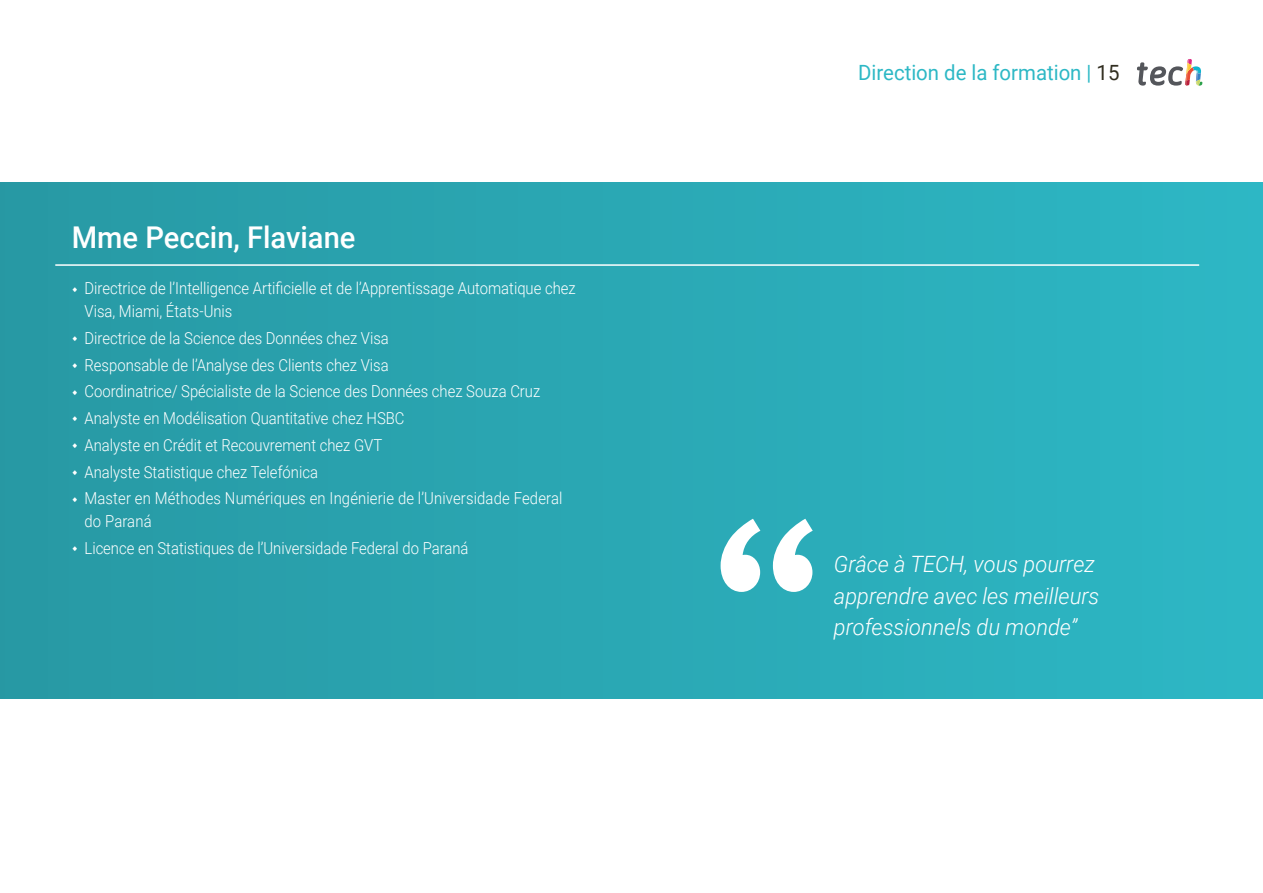
<style>
.page{position:relative;width:1263px;height:893px;background:#fff}
.page>*{position:absolute;margin:0;border:0;box-sizing:border-box;transform-origin:0 0}
.t1{font:500 30px "Roboto";color:#fff}
.t2{font:italic 300 22.5px/31.5px "Roboto";color:#fff}
.t3{font:21px "Roboto";color:#2db8c5}
.t4{font:300 16.5px/26.7px "Roboto";color:#fff;scale:.9 1}
.s1{color:#312e20}
</style>
<div class="page">
<div style="left:0;top:182px;width:1263px;height:516px;background:linear-gradient(to right,#2799a4,#2db7c5)"></div>
<svg style="left:721px;top:519px;width:92px;height:73px"></svg>
<hr style="left:55px;top:264px;width:1144px;height:2px;background:#fff">
<svg style="left:1137px;top:59px;width:65px;height:27px"></svg>
<svg style="left:73px;top:287px;width:4px;height:5px"></svg>
<svg style="left:73px;top:336px;width:4px;height:5px"></svg>
<svg style="left:73px;top:363px;width:4px;height:5px"></svg>
<svg style="left:73px;top:390px;width:4px;height:5px"></svg>
<svg style="left:73px;top:416px;width:4px;height:5px"></svg>
<svg style="left:73px;top:443px;width:4px;height:5px"></svg>
<svg style="left:73px;top:470px;width:4px;height:5px"></svg>
<svg style="left:73px;top:497px;width:4px;height:5px"></svg>
<svg style="left:73px;top:546px;width:4px;height:5px"></svg>
<h1 class="t1" style="left:72px;top:216px;width:285px">Mme Peccin, Flaviane</h1>
<p class="t4" style="left:85px;top:277px;width:547px;line-height:22.5px">Directrice de l’Intelligence Artificielle et de l’Apprentissage Automatique chez<br>Visa, Miami, États-Unis</p>
<p class="t4" style="left:85px;top:324px;width:532px">Directrice de la Science des Données chez Visa<br>Responsable de l’Analyse des Clients chez Visa<br>Coordinatrice/ Spécialiste de la Science des Données chez Souza Cruz Analyste en Modélisation Quantitative chez HSBC<br>Analyste en Crédit et Recouvrement chez GVT<br>Analyste Statistique chez Telefónica<br>Master en Méthodes Numériques en Ingénierie de l’Universidade Federal</p>
<p class="t4" style="left:85px;top:507px;width:428px">do Paraná<br>Licence en Statistiques de l’Universidade Federal do Paraná</p>
<p class="t3" style="left:858px;top:57px;width:263px">Direction de la formation | <span class="s1">15</span></p>
<h2 class="t2" style="left:834px;top:548px;width:267px">Grâce à TECH, vous pourrez apprendre avec les meilleurs professionnels du monde”</h2>
</div>
